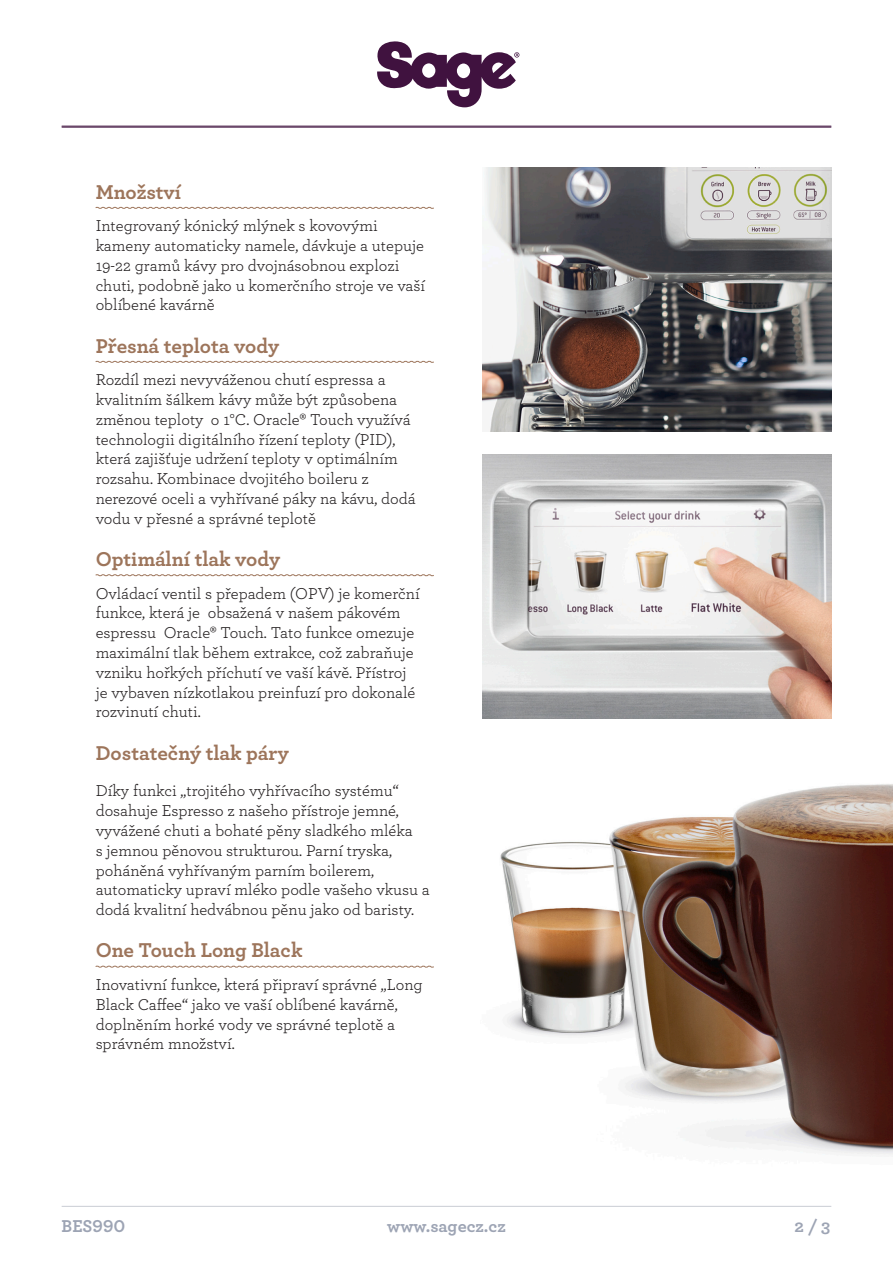
<style>
.page{position:relative;width:893px;height:1263px;background:#fff}
.page>*{position:absolute;margin:0;border:0;box-sizing:border-box;transform-origin:0 0}
.t1{font:700 21px "Archer";color:#9d755b}
.t2{font:700 18px "Archer";color:#9da4b4}
.t3{font:16.5px/19.8px "Archer";color:#231f20}
</style>
<div class="page">
<hr style="left:62px;top:126px;width:769px;height:1px;background:#40123f">
<hr style="left:62px;top:127px;width:769px;height:1px;background:#40123f">
<hr style="left:62px;top:1206px;width:769px;height:1px;background:#c9ccd4">
<svg style="left:377px;top:41px;width:142px;height:66px"></svg>
<img style="left:500px;top:784px;width:393px;height:371px">
<img style="left:483px;top:168px;width:348px;height:264px">
<img style="left:483px;top:455px;width:348px;height:263px">
<svg style="left:95px;top:207px;width:339px;height:2px"></svg>
<svg style="left:95px;top:360px;width:339px;height:3px"></svg>
<svg style="left:95px;top:574px;width:339px;height:2px"></svg>
<svg style="left:95px;top:965px;width:339px;height:3px"></svg>
<p class="t1" style="left:96px;top:175px;width:87px">Množství</p>
<p class="t3" style="left:96px;top:215px;width:331px">Integrovaný kónický mlýnek s kovovými kameny automaticky namele, dávkuje a utepuje 19-22 gramů kávy pro dvojnásobnou explozi chuti, podobně jako u komerčního stroje ve vaší oblíbené kavárně</p>
<p class="t1" style="left:96px;top:329px;width:185px">Přesná teplota vody</p>
<p class="t3" style="left:96px;top:369px;width:322px">Rozdíl mezi nevyváženou chutí espressa a kvalitním šálkem kávy může být způsobena změnou teploty o 1°C. Oracle® Touch využívá technologii digitálního řízení teploty (PID), která zajišťuje udržení teploty v optimálním rozsahu. Kombinace dvojitého boileru z nerezové oceli a vyhřívané páky na kávu, dodá vodu v přesné a správné teplotě</p>
<p class="t1" style="left:96px;top:542px;width:186px">Optimální tlak vody</p>
<p class="t3" style="left:96px;top:582px;width:325px">Ovládací ventil s přepadem (OPV) je komerční funkce, která je obsažená v našem pákovém espressu Oracle® Touch. Tato funkce omezuje maximální tlak během extrakce, což zabraňuje vzniku hořkých příchutí ve vaší kávě. Přístroj je vybaven nízkotlakou preinfuzí pro dokonalé rozvinutí chuti.</p>
<p class="t1" style="left:96px;top:736px;width:195px">Dostatečný tlak páry</p>
<p class="t3" style="left:96px;top:780px;width:336px">Díky funkci „trojitého vyhřívacího systému“ dosahuje Espresso z našeho přístroje jemné, vyvážené chuti a bohaté pěny sladkého mléka<br>s jemnou pěnovou strukturou. Parní tryska, poháněná vyhřívaným parním boilerem, automaticky upraví mléko podle vašeho vkusu a dodá kvalitní hedvábnou pěnu jako od baristy.</p>
<p class="t1" style="left:96px;top:934px;width:208px">One Touch Long Black</p>
<p class="t3" style="left:96px;top:974px;width:329px">Inovativní funkce, která připraví správné „Long Black Caffee“ jako ve vaší oblíbené kavárně, doplněním horké vody ve správné teplotě a správném množství.</p>
<p class="t2" style="left:62px;top:1212px;width:65px">BES990</p>
<p class="t2" style="left:387px;top:1212px;width:120px">www.sagecz.cz</p>
<p class="t2" style="left:795px;top:1212px;width:37px">2 / 3</p>
</div>
